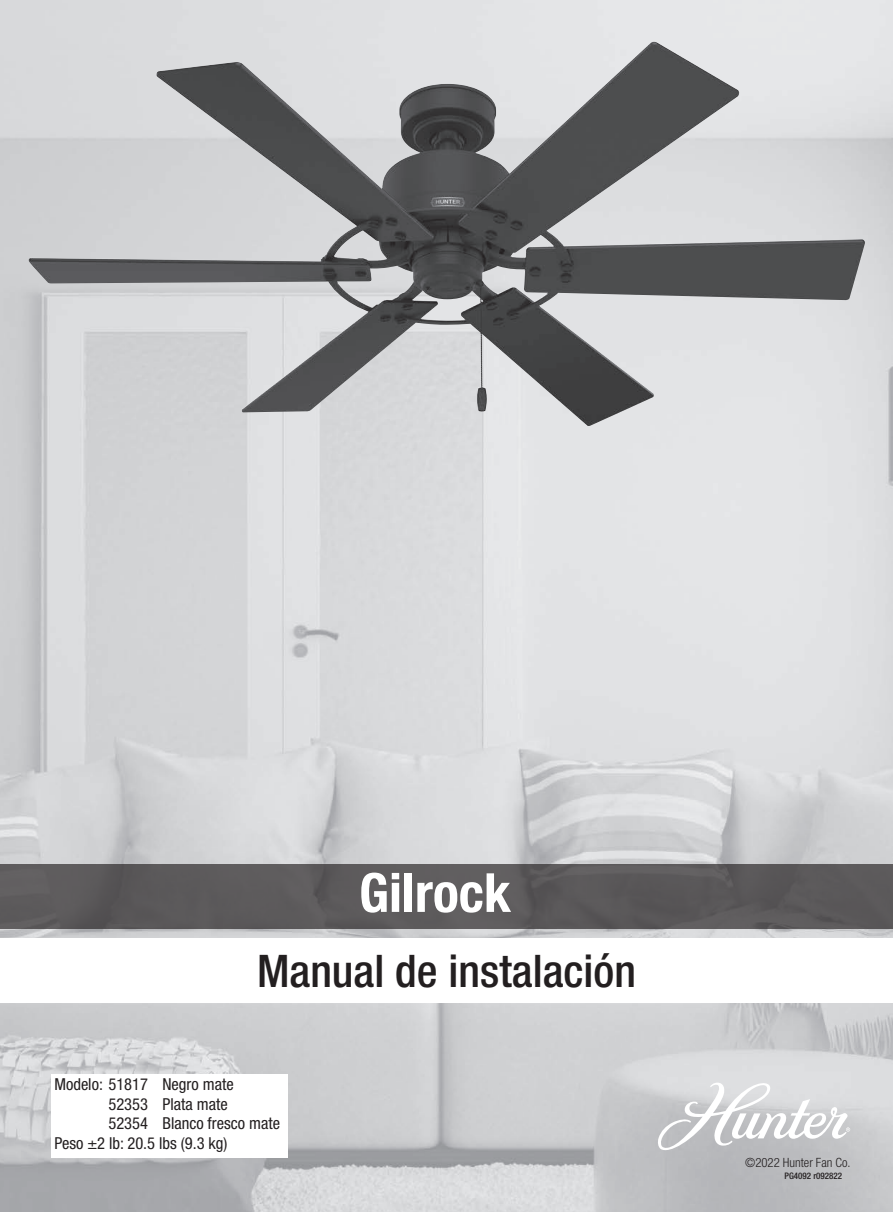
<style>
.page{position:relative;width:893px;height:1212px;background:#fff}
.page>*{position:absolute;margin:0;border:0;box-sizing:border-box;transform-origin:0 0}
.t1{font:700 condensed 54px "Helvetica Neue LT Std";color:#fff}
.t2{font:500 condensed 45px "Helvetica Neue LT Std";color:#231f20}
.t3{font:condensed 16.5px "Helvetica Neue LT Std";color:#231f20}
.t4{font:300 condensed 12.75px "Helvetica Neue LT Std";color:#231f20}
.t5{font:500 condensed 9px "Helvetica Neue LT Std";color:#231f20}
</style>
<div class="page">
<img style="left:0;top:0;width:893px;height:1212px">
<div style="left:0;top:939px;width:893px;height:64px;background:#fff"></div>
<svg style="left:658px;top:1082px;width:192px;height:68px"></svg>
<div style="left:0;top:864px;width:893px;height:64px;background:#5c5a5b"></div>
<div style="left:51px;top:1075px;width:237px;height:83px;background:#fff"></div>
<img style="left:29px;top:43px;width:621px;height:369px">
<p class="t1" style="left:359px;top:860px;width:153px">Gilrock</p>
<p class="t2" style="left:257px;top:944px;width:380px">Manual de instalación</p>
<p class="t3" style="left:54px;top:1074px;width:181px">Modelo: 51817 Negro mate</p>
<p class="t3" style="left:108px;top:1094px;width:121px">52353 Plata mate</p>
<p class="t3" style="left:108px;top:1114px;width:173px">52354 Blanco fresco mate</p>
<p class="t3" style="left:54px;top:1134px;width:175px">Peso ±2 lb: 20.5 lbs (9.3 kg)</p>
<p class="t4" style="left:745px;top:1155px;width:107px">©2022 Hunter Fan Co.</p>
<p class="t5" style="left:784px;top:1170px;width:59px">PG4092 r092822</p>
</div>
